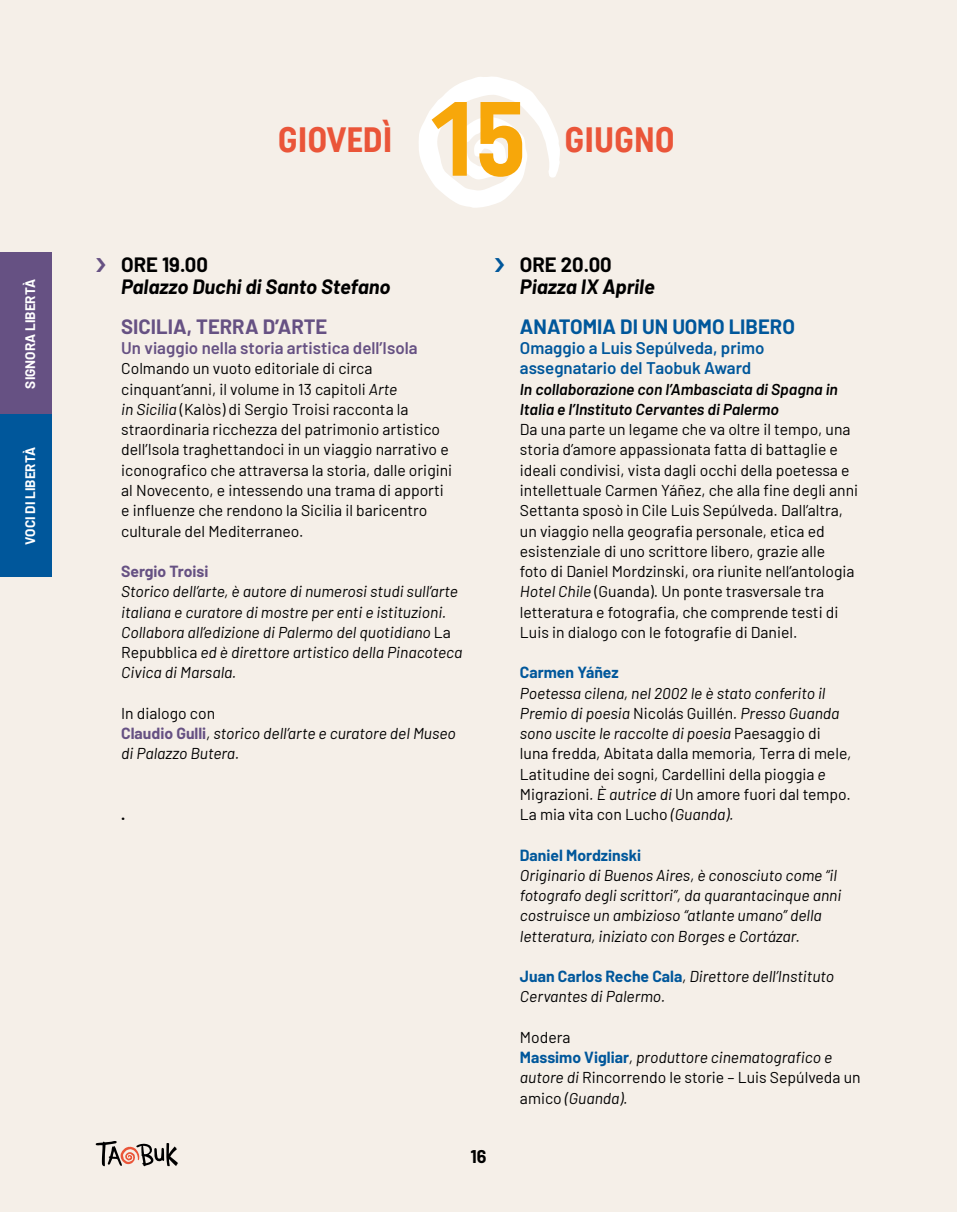
<style>
.page{position:relative;width:957px;height:1212px;background:#f5efe8}
.page>*{position:absolute;margin:0;border:0;box-sizing:border-box;transform-origin:0 0}
.t1{font:105.3px "Uniform Condensed 4";color:#f7a70a}
.t2{font:35.1px "Uniform Condensed 4";color:#ea5539}
.t3{font:italic 700 20.25px "Barlow";color:#000}
.t4{font:700 20.25px "Barlow";color:#00579b}
.t5{font:700 20.25px "Barlow";color:#665183}
.t6{font:700 20.25px "Barlow";color:#000}
.t7{font:700 18px "Barlow";color:#000}
.t8{font:600 16.88px/20.2px "Barlow";color:#00579b}
.t9{font:600 16.88px "Barlow";color:#665183}
.t10{font:15.75px/20.2px "Barlow";color:#000}
.t11{font:italic 15.75px/20.2px "Barlow";color:#000}
.t12{font:italic 600 15.75px/20.2px "Barlow";color:#000}
.t13{font:700 15.75px "Barlow";color:#00579b}
.t14{font:700 15.75px "Barlow";color:#665183}
.t15{font:700 15.75px "Barlow";color:#000}
.t16{font:700 13.5px "Barlow";color:#fff}
.s1{font-style:italic}
.s2{font-style:normal}
.s3{font-weight:700;font-style:normal;color:#665183}
.s4{font-weight:700;font-style:normal;color:#00579b}
.s5{font-weight:700;color:#00579b}
</style>
<div class="page">
<svg style="left:418px;top:76px;width:142px;height:132px"></svg>
<div style="left:0;top:253px;width:51px;height:162px;background:#665183"></div>
<div style="left:0;top:415px;width:51px;height:162px;background:#00579b"></div>
<svg style="left:95px;top:1141px;width:83px;height:25px;background:#b4a59e"></svg>
<svg style="left:96px;top:257px;width:9px;height:15px"></svg>
<svg style="left:495px;top:257px;width:9px;height:15px"></svg>
<p class="t16" style="left:20px;top:388px;width:111px;rotate:-90deg">SIGNORA LIBERTÀ</p>
<p class="t16" style="left:20px;top:544px;width:99px;rotate:-90deg">VOCI DI LIBERTÀ</p>
<h2 class="t2" style="left:278px;top:118px;width:116px">GIOVEDÌ</h2>
<h1 class="t1" style="left:430px;top:76px;width:98px">15</h1>
<h2 class="t2" style="left:564px;top:118px;width:112px">GIUGNO</h2>
<p class="t6" style="left:121px;top:249px;width:88px">ORE 19.00</p>
<p class="t3" style="left:121px;top:272px;width:271px">Palazzo Duchi di Santo Stefano</p>
<p class="t5" style="left:121px;top:312px;width:208px">SICILIA, TERRA D’ARTE</p>
<p class="t9" style="left:121px;top:336px;width:298px">Un viaggio nella storia artistica dell’Isola</p>
<p class="t10" style="left:121px;top:357px;width:332px">Colmando un vuoto editoriale di circa cinquant’anni, il volume in 13 capitoli <span class="s1">Arte<br>in Sicilia</span> (Kalòs) di Sergio Troisi racconta la straordinaria ricchezza del patrimonio artistico dell’Isola traghettandoci in un viaggio narrativo e iconografico che attraversa la storia, dalle origini al Novecento, e intessendo una trama di apporti e influenze che rendono la Sicilia il baricentro culturale del Mediterraneo.</p>
<p class="t14" style="left:121px;top:560px;width:89px">Sergio Troisi</p>
<p class="t11" style="left:121px;top:580px;width:343px">Storico dell’arte, è autore di numerosi studi sull’arte italiana e curatore di mostre per enti e istituzioni.<br>Collabora all’edizione di Palermo del quotidiano <span class="s2">La Repubblica</span> ed è direttore artistico della Pinacoteca Civica di Marsala.</p>
<p class="t11" style="left:121px;top:702px;width:336px"><span class="s2">In dialogo con<br></span><span class="s3">Claudio Gulli</span>, storico dell’arte e curatore del Museo di Palazzo Butera.</p>
<p class="t15" style="left:121px;top:803px;width:6px">.</p>
<p class="t7" style="left:470px;top:1143px;width:18px">16</p>
<p class="t6" style="left:520px;top:249px;width:93px">ORE 20.00</p>
<p class="t3" style="left:520px;top:272px;width:136px">Piazza IX Aprile</p>
<p class="t4" style="left:520px;top:312px;width:276px">ANATOMIA DI UN UOMO LIBERO</p>
<p class="t8" style="left:520px;top:337px;width:246px">Omaggio a Luis Sepúlveda, primo assegnatario del Taobuk Award</p>
<p class="t12" style="left:520px;top:378px;width:319px">In collaborazione con l’Ambasciata di Spagna in<br>Italia e l’Instituto Cervantes di Palermo</p>
<p class="t10" style="left:520px;top:418px;width:340px">Da una parte un legame che va oltre il tempo, una storia d’amore appassionata fatta di battaglie e ideali condivisi, vista dagli occhi della poetessa e intellettuale Carmen Yáñez, che alla fine degli anni Settanta sposò in Cile Luis Sepúlveda. Dall’altra, un viaggio nella geografia personale, etica ed esistenziale di uno scrittore libero, grazie alle<br>foto di Daniel Mordzinski, ora riunite nell’antologia <span class="s1">Hotel Chile</span> (Guanda). Un ponte trasversale tra letteratura e fotografia, che comprende testi di Luis in dialogo con le fotografie di Daniel.</p>
<p class="t13" style="left:520px;top:661px;width:100px">Carmen Yáñez</p>
<p class="t10" style="left:520px;top:681px;width:333px"><span class="s1">Poetessa cilena, nel 2002 le è stato conferito il Premio di poesia</span> Nicolás Guillén<span class="s1">. Presso Guanda sono uscite le raccolte di poesia</span> Paesaggio di luna fredda<span class="s1">,</span> Abitata dalla memoria<span class="s1">,</span> Terra di mele<span class="s1">, </span>Latitudine dei sogni<span class="s1">,</span> Cardellini della pioggia <span class="s1">e </span>Migrazioni<span class="s1">. È autrice di</span> Un amore fuori dal tempo.<br>La mia vita con Lucho <span class="s1">(Guanda).</span></p>
<p class="t13" style="left:520px;top:843px;width:123px">Daniel Mordzinski</p>
<p class="t11" style="left:520px;top:864px;width:323px">Originario di Buenos Aires, è conosciuto come “il fotografo degli scrittori”, da quarantacinque anni costruisce un ambizioso “atlante umano” della letteratura, iniziato con Borges e Cortázar.</p>
<p class="t11" style="left:520px;top:965px;width:316px"><span class="s4">Juan Carlos Reche Cala</span>, Direttore dell’Instituto<br>Cervantes di Palermo.</p>
<p class="t10" style="left:520px;top:1026px;width:342px">Modera<br><span class="s5">Massimo Vigliar</span><span class="s1">, produttore cinematografico e autore di</span> Rincorrendo le storie – Luis Sepúlveda un amico <span class="s1">(Guanda).</span></p>
</div>
